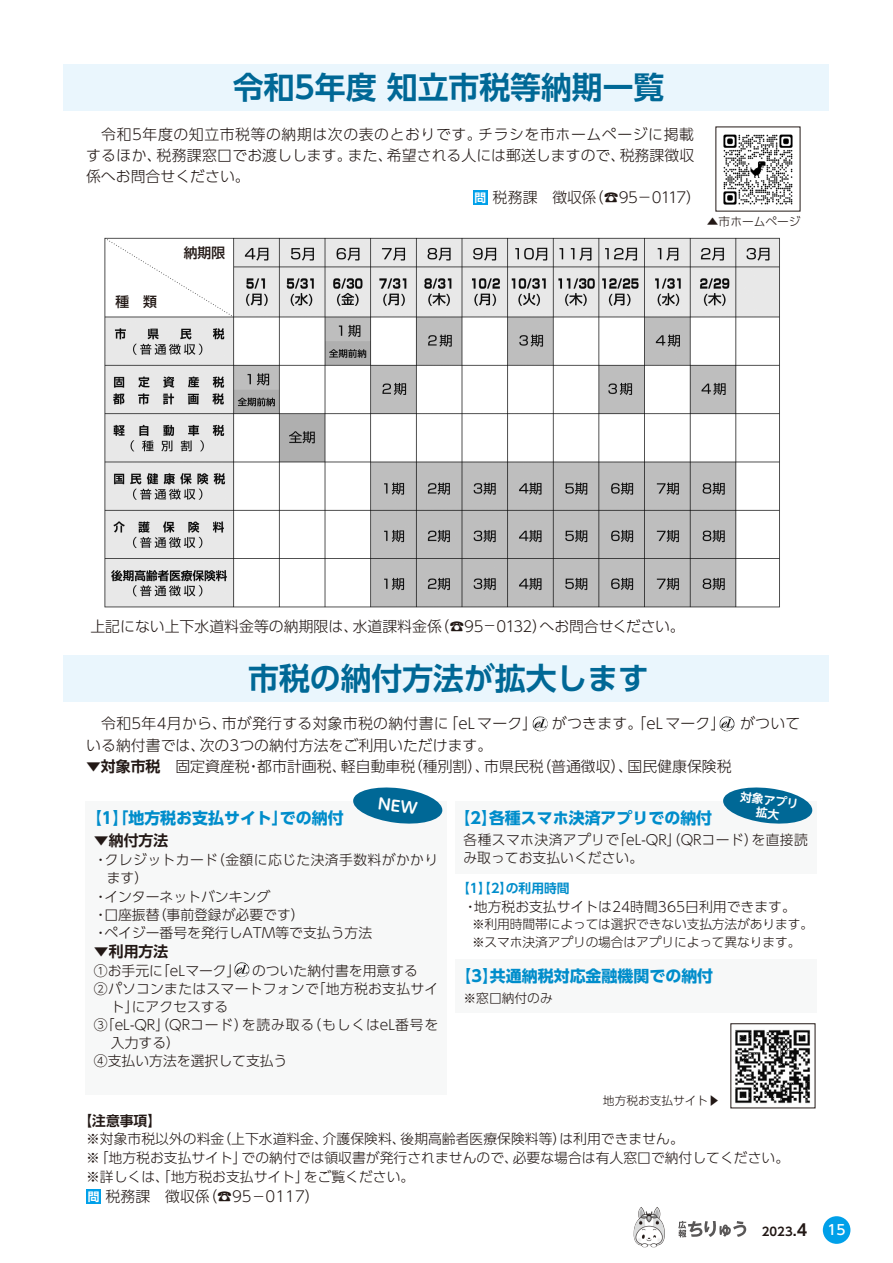
<style>
.page{position:relative;width:893px;height:1263px;background:#fff}
.page>*{position:absolute;margin:0;border:0;box-sizing:border-box;transform-origin:0 0}
.t1{font:700 30.9px "UD Shin Go Pro De";color:#006896}
.t2{font:700 15.9px "UD Shin Go Pro";color:#008dcb}
.t3{font:300 14.85px "UD Shin Go Pro";color:#221815}
.t4{font:300 14.85px/21.3px "UD Shin Go Pro";letter-spacing:.02em;color:#221815}
.t5{font:300 14.85px "UD Shin Go Pro";letter-spacing:.04em;color:#221815}
.t6{font:300 14.85px "UD Shin Go Pro";letter-spacing:-.02em;color:#221815}
.t7{font:700 14.85px "UD Shin Go Pro De";color:#221815}
.t8{font:300 13.8px/19.2px "UD Shin Go Pro";color:#221815}
.t9{font:300 13.8px "UD Shin Go Pro";letter-spacing:.06em;color:#221815}
.t10{font:300 13.8px "UD Shin Go Pro";letter-spacing:.03em;color:#221815}
.t11{font:300 13.8px "UD Shin Go Pro";letter-spacing:.02em;color:#221815}
.t12{font:700 13.8px "UD Shin Go Pro De";color:#221815}
.t13{font:500 13.8px "UD Shin Go Pro";color:#221815}
.t14{font:500 13.8px "UD Shin Go Pro";color:#fff}
.t15{font:300 12.75px/18.1px "UD Shin Go Pro";letter-spacing:-.01em;color:#221815}
.t16{font:700 12.75px "UD Shin Go Pro De";color:#008dcb}
.t17{font:300 11.7px "UD Shin Go Pro";color:#221815}
.t18{font:700 11.7px/13.6px "UD Shin M Go Pro De";color:#fff;text-align:center}
.t19{font:700 11.7px "UD Shin Go Pro De";color:#221815}
.s1{font-family:"UD Shin Go Pro De";font-weight:700;font-size:11.7px;color:#fff}
.s2{font-size:13.8px}
.s3{font-family:"UD Shin Go Pro De";font-weight:700}
.s4{font-size:15.9px}
</style>
<div class="page">
<div style="left:823px;top:1216px;width:27px;height:28px;background:#00a0e9;border-radius:50%"></div>
<svg style="left:678px;top:1221px;width:68px;height:16px"></svg>
<svg style="left:644px;top:1207px;width:13px;height:7px"></svg>
<div style="left:473px;top:190px;width:15px;height:15px;background:#00a0e9"></div>
<div style="left:86px;top:1189px;width:15px;height:15px;background:#00a0e9"></div>
<img style="left:104px;top:237px;width:676px;height:371px">
<div style="left:64px;top:64px;width:765px;height:47px;background:#eaf6fd"></div>
<div style="left:64px;top:655px;width:765px;height:47px;background:#eaf6fd"></div>
<img style="left:723px;top:134px;width:70px;height:71px">
<div style="left:85px;top:801px;width:362px;height:293px;background:#f7f8f8"></div>
<div style="left:455px;top:801px;width:361px;height:72px;background:#f7f8f8"></div>
<div style="left:455px;top:959px;width:361px;height:54px;background:#f7f8f8"></div>
<svg style="left:723px;top:787px;width:90px;height:37px"></svg>
<img style="left:735px;top:1029px;width:75px;height:75px">
<img style="left:532px;top:716px;width:16px;height:15px">
<img style="left:719px;top:716px;width:15px;height:15px">
<img style="left:234px;top:962px;width:15px;height:15px">
<svg style="left:353px;top:787px;width:90px;height:37px"></svg>
<h1 class="t1" style="left:233px;top:62px;width:433px">令和5年度 知立市税等納期一覧</h1>
<p class="t5" style="left:86px;top:122px;width:609px">　令和5年度の知立市税等の納期は次の表のとおりです。チラシを市ホームページに掲載</p>
<p class="t3" style="left:86px;top:143px;width:610px">するほか、税務課窓口でお渡しします。また、希望される人には郵送しますので、税務課徴収</p>
<p class="t3" style="left:86px;top:164px;width:165px">係へお問合せください。</p>
<p class="t6" style="left:475px;top:186px;width:228px"><span class="s1">問</span>税務課　徴収係（☎95－0117）</p>
<p class="t13" style="left:184px;top:241px;width:43px">納期限</p>
<p class="t17" style="left:707px;top:212px;width:95px">▲市ホームページ</p>
<p class="t13" style="left:116px;top:291px;width:43px">種　類</p>
<p class="t3" style="left:90px;top:614px;width:596px">上記にない上下水道料金等の納期限は、水道課料金係（☎95<span class="s2">－</span>0132）へお問合せください。</p>
<h1 class="t1" style="left:248px;top:653px;width:402px">市税の納付方法が拡大します</h1>
<p class="t4" style="left:86px;top:712px;width:716px">　令和5年4月から、市が発行する対象市税の納付書に「eLマーク」　 がつきます。「eLマーク」　 がついている納付書では、次の3つの納付方法をご利用いただけます。</p>
<p class="t3" style="left:86px;top:754px;width:647px"><span class="s3">▼対象市税</span>　固定資産税・都市計画税、軽自動車税（種別割）、市県民税（普通徴収）、国民健康保険税</p>
<p class="t2" style="left:86px;top:805px;width:259px">【1】「地方税お支払サイト」での納付</p>
<p class="t7" style="left:94px;top:828px;width:76px">▼納付方法</p>
<p class="t10" style="left:94px;top:849px;width:346px">・クレジットカード（金額に応じた決済手数料がかかり</p>
<p class="t8" style="left:107px;top:868px;width:43px">ます）</p>
<p class="t8" style="left:94px;top:886px;width:178px">・インターネットバンキング</p>
<p class="t8" style="left:94px;top:904px;width:212px">・口座振替（事前登録が必要です）</p>
<p class="t8" style="left:94px;top:922px;width:280px">・ペイジー番号を発行しATM等で支払う方法</p>
<p class="t7" style="left:94px;top:939px;width:76px">▼利用方法</p>
<p class="t8" style="left:94px;top:960px;width:325px">①お手元に「eLマーク」　のついた納付書を用意する</p>
<p class="t11" style="left:94px;top:977px;width:346px">②パソコンまたはスマートフォンで「地方税お支払サイ</p>
<p class="t8" style="left:111px;top:997px;width:119px">ト」にアクセスする</p>
<p class="t9" style="left:94px;top:1014px;width:346px">③「eL-QR」（QRコード）を読み取る（もしくはeL番号を</p>
<p class="t8" style="left:111px;top:1033px;width:71px">入力する）</p>
<p class="t8" style="left:94px;top:1051px;width:195px">④支払い方法を選択して支払う</p>
<p class="t18" style="left:741px;top:789px;width:60px;rotate:7deg">対象アプリ拡大</p>
<p class="t2" style="left:455px;top:805px;width:259px">【2】各種スマホ決済アプリでの納付</p>
<p class="t8" style="left:463px;top:830px;width:346px;line-height:18.1px">各種スマホ決済アプリで「eL-QR」（QRコード）を直接読み取ってお支払いください。</p>
<p class="t16" style="left:457px;top:877px;width:114px">【1】【2】の利用時間</p>
<p class="t8" style="left:463px;top:896px;width:334px">・地方税お支払サイトは24時間365日利用できます。</p>
<p class="t15" style="left:472px;top:914px;width:343px">※利用時間帯によっては選択できない支払方法があります。※スマホ決済アプリの場合はアプリによって異なります。</p>
<p class="t2" style="left:455px;top:963px;width:259px">【3】共通納税対応金融機関での納付</p>
<p class="t15" style="left:463px;top:988px;width:91px">※窓口納付のみ</p>
<p class="t17" style="left:603px;top:1091px;width:118px">地方税お支払サイト▶︎</p>
<p class="t12" style="left:78px;top:1109px;width:84px">【注意事項】</p>
<p class="t8" style="left:86px;top:1128px;width:705px">※対象市税以外の料金（上下水道料金、介護保険料、後期高齢者医療保険料等）は利用できません。<br>※「地方税お支払サイト」での納付では領収書が発行されませんので、必要な場合は有人窓口で納付してください。※詳しくは、「地方税お支払サイト」をご覧ください。</p>
<p class="t3" style="left:88px;top:1184px;width:234px"><span class="s1">問</span>税務課　徴収係（☎95<span class="s2">－</span>0117）</p>
<p class="t19" style="left:762px;top:1222px;width:47px">2023<span class="s2">.</span><span class="s4">4</span></p>
<p class="t14" style="left:827px;top:1218px;width:20px">15</p>
</div>
